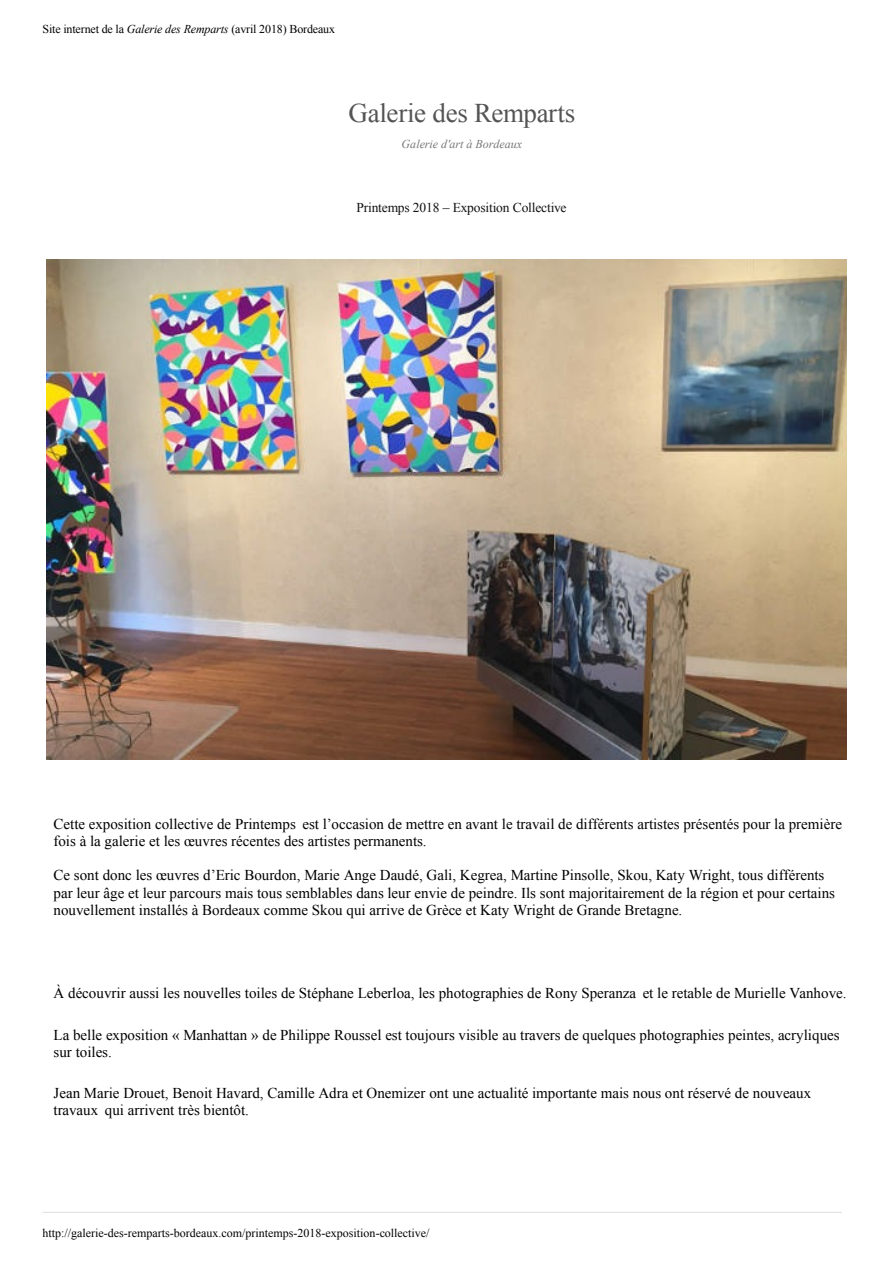
<style>
.page{position:relative;width:893px;height:1263px;background:#fff}
.page>*{position:absolute;margin:0;border:0;box-sizing:border-box;transform-origin:0 0}
.t1{font:27px "Times New Roman";letter-spacing:-.01em;color:#545454}
.t2{font:15px/17.2px "Times New Roman";color:#000}
.t3{font:13.5px "Times New Roman";letter-spacing:-.01em;color:#111}
.t4{font:12px "Times New Roman";color:#000}
.t5{font:italic 12px "Times New Roman";color:#777}
.s1{font-style:italic}
</style>
<div class="page">
<hr style="left:43px;top:1212px;width:799px;height:1px;background:#ddd">
<img style="left:47px;top:260px;width:799px;height:499px">
<p class="t4" style="left:43px;top:25px;width:294px">Site internet de la <span class="s1">Galerie des Remparts</span> (avril 2018) Bordeaux</p>
<h1 class="t1" style="left:348px;top:103px;width:228px">Galerie des Remparts</h1>
<p class="t5" style="left:402px;top:140px;width:122px">Galerie d'art à Bordeaux</p>
<p class="t3" style="left:356px;top:202px;width:212px">Printemps 2018 – Exposition Collective</p>
<p class="t2" style="left:54px;top:816px;width:790px">Cette exposition collective de Printemps est l’occasion de mettre en avant le travail de différents artistes présentés pour la première fois à la galerie et les œuvres récentes des artistes permanents.</p>
<p class="t2" style="left:54px;top:868px;width:783px">Ce sont donc les œuvres d’Eric Bourdon, Marie Ange Daudé, Gali, Kegrea, Martine Pinsolle, Skou, Katy Wright, tous différents par leur âge et leur parcours mais tous semblables dans leur envie de peindre. Ils sont majoritairement de la région et pour certains nouvellement installés à Bordeaux comme Skou qui arrive de Grèce et Katy Wright de Grande Bretagne.</p>
<p class="t2" style="left:54px;top:986px;width:794px">À découvrir aussi les nouvelles toiles de Stéphane Leberloa, les photographies de Rony Speranza et le retable de Murielle Vanhove.</p>
<p class="t2" style="left:54px;top:1027px;width:788px">La belle exposition « Manhattan » de Philippe Roussel est toujours visible au travers de quelques photographies peintes, acryliques sur toiles.</p>
<p class="t2" style="left:54px;top:1086px;width:759px">Jean Marie Drouet, Benoit Havard, Camille Adra et Onemizer ont une actualité importante mais nous ont réservé de nouveaux travaux qui arrivent très bientôt.</p>
<p class="t4" style="left:43px;top:1228px;width:389px">http://galerie-des-remparts-bordeaux.com/printemps-2018-exposition-collective/</p>
</div>
